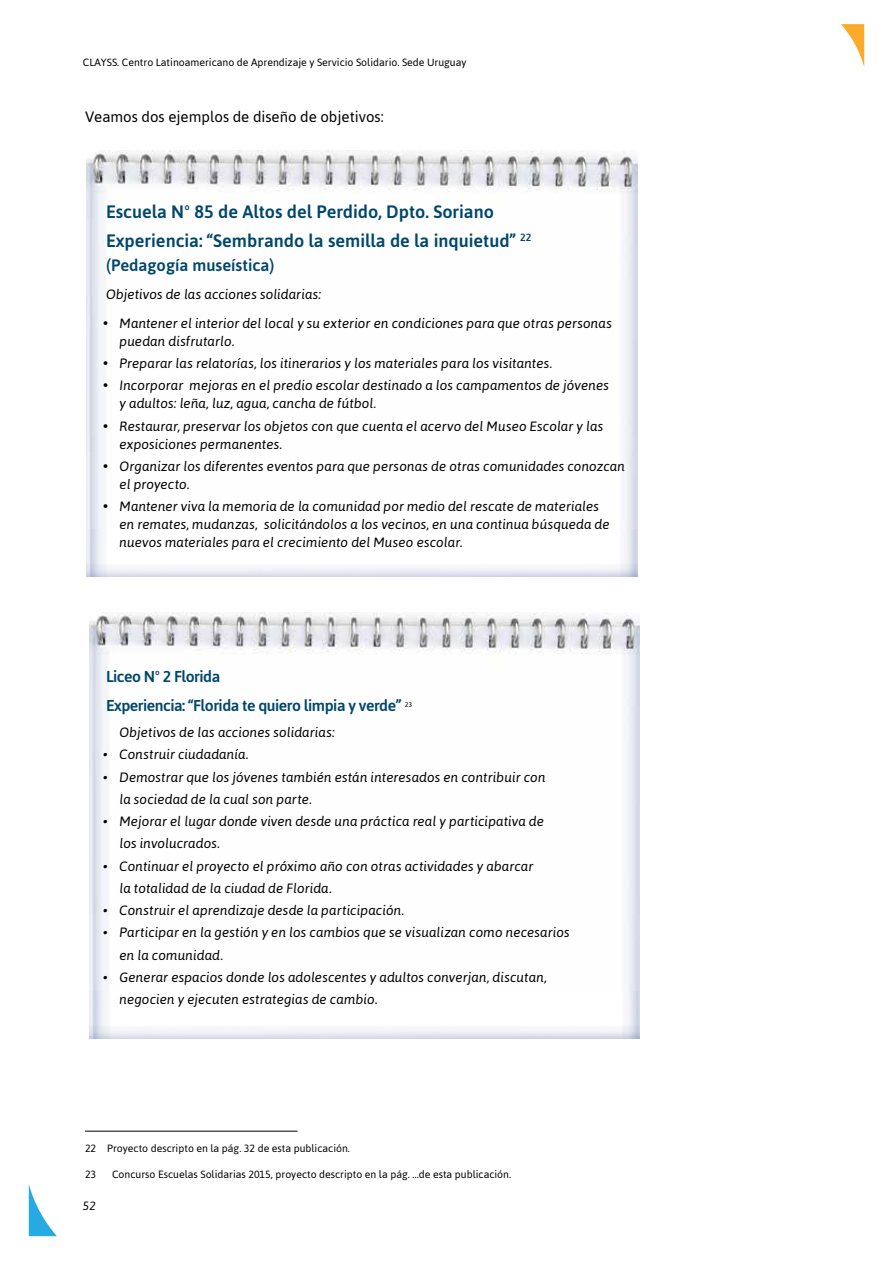
<style>
.page{position:relative;width:893px;height:1263px;background:#fff}
.page>*{position:absolute;margin:0;border:0;box-sizing:border-box;transform-origin:0 0}
.t1{font:500 18px/28.2px "Asap";color:#00476c}
.t2{font:500 16.5px "Asap";color:#00476c}
.t3{font:500 15.75px/28.2px "Asap";letter-spacing:-.03em;color:#00476c}
.t4{font:15px "Asap";color:#000}
.t5{font:italic 13.5px/18px "Asap";letter-spacing:.005em;color:#000}
.t6{font:italic 12px "Asap";color:#000}
.t7{font:10.5px "Asap";color:#000}
.t8{font:7.05px "Asap";color:#000}
.s1{font-style:normal;font-size:15px}
</style>
<div class="page">
<svg style="left:29px;top:1185px;width:28px;height:51px"></svg>
<svg style="left:841px;top:24px;width:23px;height:42px"></svg>
<img style="left:89px;top:612px;width:551px;height:379px">
<img style="left:89px;top:991px;width:551px;height:47px">
<img style="left:87px;top:150px;width:551px;height:379px">
<img style="left:87px;top:529px;width:551px;height:47px">
<hr style="left:85px;top:1131px;width:213px;height:1px;background:#000">
<p class="t7" style="left:83px;top:55px;width:385px">CLAYSS. Centro Latinoamericano de Aprendizaje y Servicio Solidario. Sede Uruguay</p>
<p class="t4" style="left:85px;top:106px;width:300px">Veamos dos ejemplos de diseño de objetivos:</p>
<h1 class="t1" style="left:106px;top:197px;width:427px">Escuela Nº 85 de Altos del Perdido, Dpto. Soriano<br>Experiencia: “Sembrando la semilla de la inquietud” <sup>22</sup></h1>
<p class="t2" style="left:106px;top:254px;width:170px">(Pedagogía museística)</p>
<p class="t5" style="left:106px;top:285px;width:217px">Objetivos de las acciones solidarias:</p>
<p class="t5" style="left:120px;top:314px;width:494px;text-indent:-16px"><span class="s1">•</span> Mantener el interior del local y su exterior en condiciones para que otras personas puedan disfrutarlo.</p>
<p class="t5" style="left:103px;top:354px;width:451px"><span class="s1">•</span> Preparar las relatorías, los itinerarios y los materiales para los visitantes.</p>
<p class="t5" style="left:120px;top:376px;width:491px;text-indent:-16px"><span class="s1">•</span> Incorporar mejoras en el predio escolar destinado a los campamentos de jóvenes y adultos: leña, luz, agua, cancha de fútbol.</p>
<p class="t5" style="left:120px;top:416px;width:485px;text-indent:-16px"><span class="s1">•</span> Restaurar, preservar los objetos con que cuenta el acervo del Museo Escolar y las exposiciones permanentes.</p>
<p class="t5" style="left:120px;top:457px;width:507px;text-indent:-16px"><span class="s1">•</span> Organizar los diferentes eventos para que personas de otras comunidades conozcan el proyecto.</p>
<p class="t5" style="left:120px;top:497px;width:492px;text-indent:-16px"><span class="s1">•</span> Mantener viva la memoria de la comunidad por medio del rescate de materiales en remates, mudanzas, solicitándolos a los vecinos, en una continua búsqueda de nuevos materiales para el crecimiento del Museo escolar.</p>
<p class="t3" style="left:106px;top:662px;width:297px">Liceo Nº 2 Florida<br>Experiencia: “Florida te quiero limpia y verde”</p>
<p class="t8" style="left:405px;top:700px;width:9px">23</p>
<p class="t5" style="left:120px;top:723px;width:217px">Objetivos de las acciones solidarias:</p>
<p class="t5" style="left:103px;top:745px;width:147px">• Construir ciudadanía.</p>
<p class="t5" style="left:120px;top:765px;width:427px;line-height:22.2px;text-indent:-16px">• Demostrar que los jóvenes también están interesados en contribuir con la sociedad de la cual son parte.</p>
<p class="t5" style="left:120px;top:810px;width:426px;line-height:22.2px;text-indent:-16px">• Mejorar el lugar donde viven desde una práctica real y participativa de los involucrados.</p>
<p class="t5" style="left:120px;top:854px;width:415px;line-height:22.2px;text-indent:-16px">• Continuar el proyecto el próximo año con otras actividades y abarcar la totalidad de la ciudad de Florida.</p>
<p class="t5" style="left:103px;top:901px;width:303px">• Construir el aprendizaje desde la participación.</p>
<p class="t5" style="left:120px;top:921px;width:452px;line-height:22.2px;text-indent:-16px">• Participar en la gestión y en los cambios que se visualizan como necesarios en la comunidad.</p>
<p class="t5" style="left:120px;top:966px;width:429px;line-height:22.2px;text-indent:-16px">• Generar espacios donde los adolescentes y adultos converjan, discutan, negocien y ejecuten estrategias de cambio.</p>
<p class="t7" style="left:85px;top:1142px;width:266px">22 Proyecto descripto en la pág. 32 de esta publicación.</p>
<p class="t7" style="left:85px;top:1167px;width:13px">23</p>
<p class="t7" style="left:112px;top:1167px;width:401px">Concurso Escuelas Solidarias 2015, proyecto descripto en la pág. …de esta publicación.</p>
<p class="t6" style="left:83px;top:1198px;width:14px">52</p>
</div>
